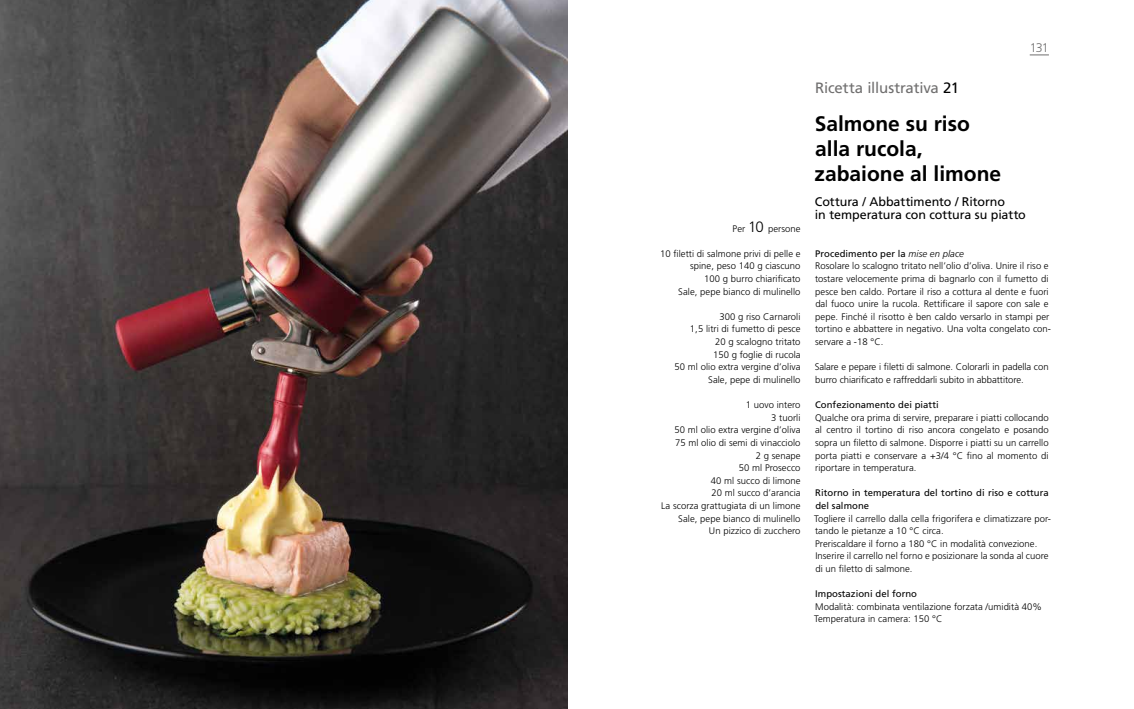
<style>
.page{position:relative;width:1134px;height:709px;background:#fff}
.page>*{position:absolute;margin:0;border:0;box-sizing:border-box;transform-origin:0 0}
.t1{font:700 21px/25.2px "Frutiger LT";color:#000}
.t2{font:15px "Frutiger LT";letter-spacing:-.01em;color:#706f6f}
.t3{font:12.5px/12.6px "Frutiger LT";letter-spacing:-.005em;color:#000}
.t4{font:300 12.5px "Frutiger LT";color:#706f6f}
.t5{font:300 9.5px/12.6px "Frutiger LT";letter-spacing:.005em;color:#000}
.t6{font:9.5px/12.6px "Frutiger LT";letter-spacing:.005em;color:#000}
.s1{font-size:15px}
.s2{color:#000}
.s3{font-weight:400}
.s4{font-style:italic}
</style>
<div class="page">
<svg style="left:1030px;top:55px;width:19px;height:1px"></svg>
<img style="left:0;top:0;width:568px;height:709px">
<p class="t5" style="left:733px;top:222px;width:69px">Per <span class="s1">10</span> persone</p>
<p class="t5" style="left:660px;top:247px;width:142px;text-align:right">10 filetti di salmone privi di pelle e spine, peso 140 g ciascuno<br>100 g burro chiarificato<br>Sale, pepe bianco di mulinello</p>
<p class="t5" style="left:674px;top:310px;width:128px;text-align:right">300 g riso Carnaroli<br>1,5 litri di fumetto di pesce<br>20 g scalogno tritato<br>150 g foglie di rucola<br>50 ml olio extra vergine d’oliva<br>Sale, pepe di mulinello</p>
<p class="t5" style="left:661px;top:398px;width:141px;text-align:right">1 uovo intero<br>3 tuorli<br>50 ml olio extra vergine d’oliva<br>75 ml olio di semi di vinacciolo<br>2 g senape<br>50 ml Prosecco<br>40 ml succo di limone<br>20 ml succo d’arancia<br>La scorza grattugiata di un limone<br>Sale, pepe bianco di mulinello<br>U n pizzico di zucchero</p>
<h3 class="t4" style="left:1030px;top:40px;width:21px">131</h3>
<h2 class="t2" style="left:815px;top:79px;width:146px">Ricetta illustrativa <span class="s2">21</span></h2>
<h1 class="t1" style="left:814px;top:111px;width:188px">Salmone su riso alla rucola, zabaione al limone</h1>
<h3 class="t3" style="left:815px;top:196px;width:213px">Cottura / Abbattimento / Ritorno<br>in temperatura con cottura su piatto</h3>
<p class="t5" style="left:815px;top:247px;width:238px"><span class="s3">Procedimento per la</span> <span class="s4">mise en place<br></span>Rosolare lo scalogno tritato nell’olio d’oliva. U nire il riso e tostare velocemente prima di bagnarlo con il fumetto di pesce ben caldo. Portare il riso a cottura al dente e fuori dal fuoco unire la rucola. Rettificare il sapore con sale e pepe. Finché il risotto è ben caldo versarlo in stampi per tortino e abbattere in negativo. U na volta congelato con&shy;servare a -18 °C.</p>
<p class="t5" style="left:815px;top:361px;width:235px">Salare e pepare i filetti di salmone. Colorarli in padella con burro chiarificato e raffreddarli subito in abbattitore.</p>
<p class="t6" style="left:815px;top:398px;width:125px">Confezionamento dei piatti</p>
<p class="t5" style="left:815px;top:411px;width:235px;text-align:justify">Qualche ora prima di servire, preparare i piatti collocando al centro il tortino di riso ancora congelato e posando sopra un filetto di salmone. Disporre i piatti su un carrello porta piatti e conservare a +3/4 °C fino al momento di riportare in temperatura.</p>
<p class="t6" style="left:815px;top:487px;width:235px">Ritorno in temperatura del tortino di riso e cottura del salmone</p>
<p class="t5" style="left:814px;top:512px;width:238px">Togliere il carrello dalla cella frigorifera e climatizzare por&shy;tando le pietanze a 10 °C circa.<br>Preriscaldare il forno a 180 °C in modalità convezione.<br>Inserire il carrello nel forno e posizionare la sonda al cuore di un filetto di salmone.</p>
<p class="t6" style="left:815px;top:587px;width:103px">Impostazioni del forno</p>
<p class="t5" style="left:814px;top:600px;width:229px">Modalità: combinata ventilazione forzata /umidità 40%<br>Temperatura in camera: 150 °C</p>
</div>
